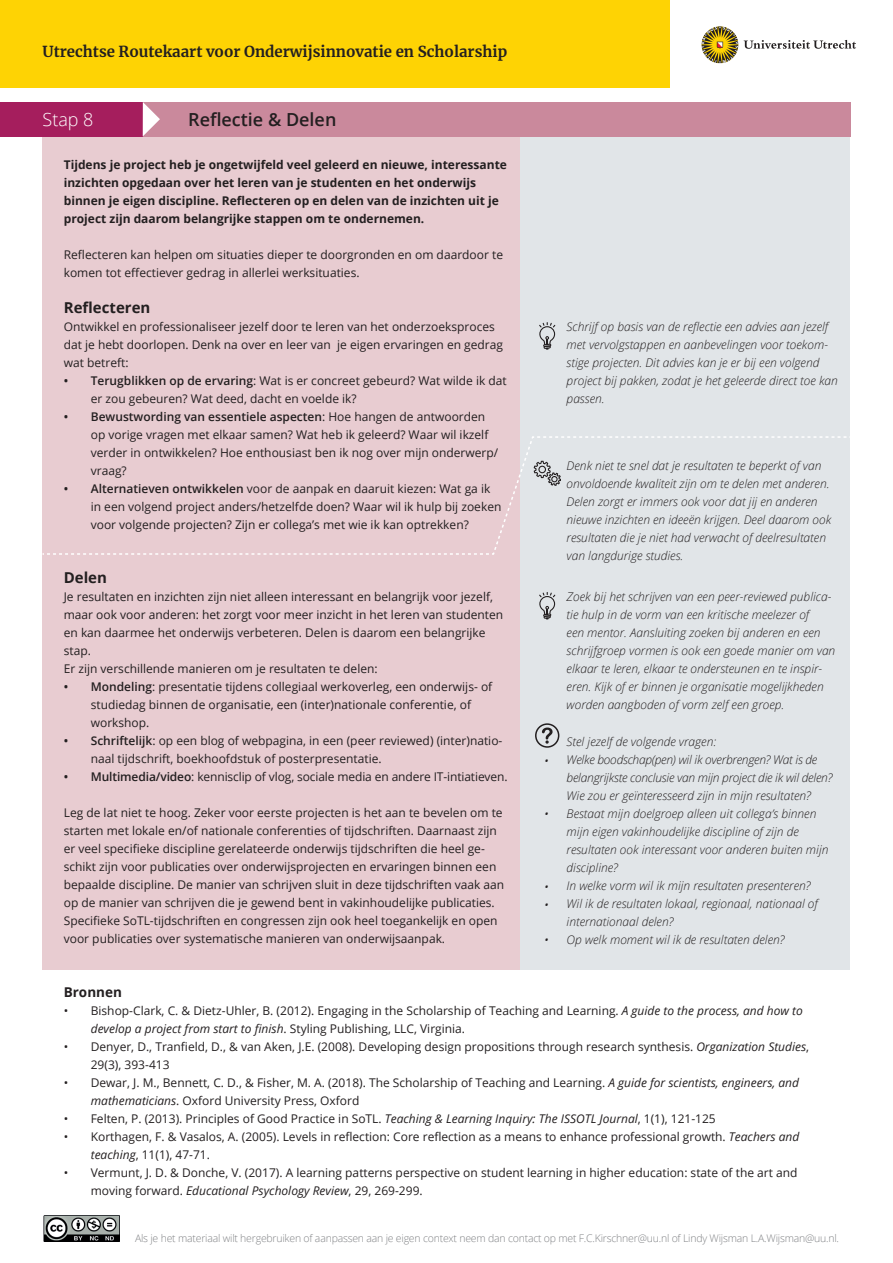
<style>
.page{position:relative;width:893px;height:1263px;background:#fff}
.page>*{position:absolute;margin:0;border:0;box-sizing:border-box;transform-origin:0 0}
.t1{font:600 18px "Open Sans";color:#231f20}
.t2{font:300 18px "Open Sans";color:#fff}
.t3{font:700 15px "Merriweather";color:#231f20}
.t4{font:700 15px "Open Sans";color:#231f20}
.t5{font:700 13.5px "Open Sans";color:#231f20}
.t6{font:12px/18px "Open Sans";color:#231f20}
.t7{font:italic 300 12px/18px "Open Sans";color:#231f20}
.t8{font:700 12px/18px "Open Sans";color:#231f20}
.t9{font:300 10.5px "Open Sans";letter-spacing:-.02em;color:#808285}
.s1{font-weight:600}
.s2{font-style:italic}
</style>
<div class="page">
<img style="left:43px;top:1215px;width:77px;height:27px">
<div style="left:0;top:0;width:671px;height:88px;background:#fed304"></div>
<div style="left:143px;top:102px;width:707px;height:34px;background:#ca899c"></div>
<div style="left:0;top:102px;width:143px;height:34px;background:#a51e5d"></div>
<div style="left:43px;top:137px;width:478px;height:832px;background:#e8ccd1"></div>
<div style="left:520px;top:137px;width:330px;height:832px;background:#e1e5e8"></div>
<svg style="left:143px;top:102px;width:17px;height:34px"></svg>
<svg style="left:539px;top:322px;width:16px;height:28px"></svg>
<svg style="left:542px;top:727px;width:10px;height:17px"></svg>
<div style="left:535px;top:723px;width:24px;height:25px;border:2px solid #231f20;border-radius:50%"></div>
<svg style="left:539px;top:592px;width:16px;height:27px"></svg>
<svg style="left:42px;top:435px;width:808px;height:120px"></svg>
<svg style="left:701px;top:26px;width:37px;height:37px"></svg>
<svg style="left:744px;top:40px;width:112px;height:9px"></svg>
<p class="t3" style="left:43px;top:41px;width:466px">Utrechtse Routekaart voor Onderwijsinnovatie en Scholarship</p>
<h1 class="t2" style="left:43px;top:107px;width:53px">Stap 8</h1>
<h1 class="t1" style="left:188px;top:107px;width:150px">Reflectie &amp; Delen</h1>
<p class="t8" style="left:64px;top:155px;width:445px">Tijdens je project heb je ongetwijfeld veel geleerd en nieuwe, interessante inzichten opgedaan over het leren van je studenten en het onderwijs binnen je eigen discipline. Reflecteren op en delen van de inzichten uit je project zijn daarom belangrijke stappen om te ondernemen.</p>
<p class="t6" style="left:64px;top:245px;width:441px">Reflecteren kan helpen om situaties dieper te doorgronden en om daardoor te komen tot effectiever gedrag in allerlei werksituaties.</p>
<p class="t4" style="left:64px;top:297px;width:88px">Reflecteren</p>
<p class="t6" style="left:64px;top:318px;width:441px">Ontwikkel en professionaliseer jezelf door te leren van het onderzoeksproces dat je hebt doorlopen. Denk na over en leer van je eigen ervaringen en gedrag wat betreft:</p>
<p class="t6" style="left:91px;top:372px;width:418px;text-indent:-27px"><span class="s1">• Terugblikken op de ervaring</span>: Wat is er concreet gebeurd? Wat wilde ik dat er zou gebeuren? Wat deed, dacht en voelde ik?</p>
<p class="t6" style="left:91px;top:408px;width:409px;text-indent:-27px"><span class="s1">• Bewustwording van essentiele aspecten</span>: Hoe hangen de antwoorden op vorige vragen met elkaar samen? Wat heb ik geleerd? Waar wil ikzelf verder in ontwikkelen? Hoe enthousiast ben ik nog over mijn onderwerp/ vraag?</p>
<p class="t6" style="left:91px;top:480px;width:412px;text-indent:-27px"><span class="s1">• Alternatieven ontwikkelen</span> voor de aanpak en daaruit kiezen: Wat ga ik in een volgend project anders/hetzelfde doen? Waar wil ik hulp bij zoeken voor volgende projecten? Zijn er collega’s met wie ik kan optrekken?</p>
<p class="t4" style="left:64px;top:567px;width:45px">Delen</p>
<p class="t6" style="left:64px;top:588px;width:441px">Je resultaten en inzichten zijn niet alleen interessant en belangrijk voor jezelf, maar ook voor anderen: het zorgt voor meer inzicht in het leren van studenten en kan daarmee het onderwijs verbeteren. Delen is daarom een belangrijke stap.<br>Er zijn verschillende manieren om je resultaten te delen:</p>
<p class="t6" style="left:91px;top:678px;width:403px;text-indent:-27px"><span class="s1">• Mondeling</span>: presentatie tijdens collegiaal werkoverleg, een onderwijs- of studiedag binnen de organisatie, een (inter)nationale conferentie, of workshop.</p>
<p class="t6" style="left:91px;top:732px;width:413px;text-indent:-27px"><span class="s1">• Schriftelijk</span>: op een blog of webpagina, in een (peer reviewed) (inter)natio&shy;naal tijdschrift, boekhoofdstuk of posterpresentatie.</p>
<p class="t6" style="left:64px;top:768px;width:445px"><span class="s1">• Multimedia/video</span>: kennisclip of vlog, sociale media en andere IT-intiatieven.</p>
<p class="t6" style="left:64px;top:804px;width:442px">Leg de lat niet te hoog. Zeker voor eerste projecten is het aan te bevelen om te starten met lokale en/of nationale conferenties of tijdschriften. Daarnaast zijn er veel specifieke discipline gerelateerde onderwijs tijdschriften die heel ge&shy;schikt zijn voor publicaties over onderwijsprojecten en ervaringen binnen een bepaalde discipline. De manier van schrijven sluit in deze tijdschriften vaak aan op de manier van schrijven die je gewend bent in vakinhoudelijke publicaties.<br>Specifieke SoTL-tijdschriften en congressen zijn ook heel toegankelijk en open voor publicaties over systematische manieren van onderwijsaanpak.</p>
<p class="t7" style="left:567px;top:317px;width:273px">Schrijf op basis van de reflectie een advies aan jezelf met vervolgstappen en aanbevelingen voor toekom&shy;stige projecten. Dit advies kan je er bij een volgend project bij pakken, zodat je het geleerde direct toe kan passen.</p>
<p class="t7" style="left:544px;top:751px;width:6px">•</p>
<p class="t7" style="left:544px;top:804px;width:6px">•</p>
<p class="t7" style="left:544px;top:877px;width:6px">• •</p>
<p class="t7" style="left:544px;top:930px;width:6px">•</p>
<p class="t7" style="left:567px;top:456px;width:266px">Denk niet te snel dat je resultaten te beperkt of van onvoldoende kwaliteit zijn om te delen met anderen.<br>Delen zorgt er immers ook voor dat jij en anderen nieuwe inzichten en ideeën krijgen. Deel daarom ook resultaten die je niet had verwacht of deelresultaten van langdurige studies.</p>
<p class="t7" style="left:567px;top:587px;width:270px">Zoek bij het schrijven van een peer-reviewed publica&shy;tie hulp in de vorm van een kritische meelezer of<br>een mentor. Aansluiting zoeken bij anderen en een schrijfgroep vormen is ook een goede manier om van elkaar te leren, elkaar te ondersteunen en te inspir&shy;eren. Kijk of er binnen je organisatie mogelijkheden worden aangboden of vorm zelf een groep.</p>
<p class="t7" style="left:567px;top:732px;width:267px">Stel jezelf de volgende vragen:<br>Welke boodschap(pen) wil ik overbrengen? Wat is de belangrijkste conclusie van mijn project die ik wil delen?<br>Wie zou er geïnteresseerd zijn in mijn resultaten?<br>Bestaat mijn doelgroep alleen uit collega’s binnen mijn eigen vakinhoudelijke discipline of zijn de resultaten ook interessant voor anderen buiten mijn discipline?<br>In welke vorm wil ik mijn resultaten presenteren?<br>Wil ik de resultaten lokaal, regionaal, nationaal of internationaal delen?<br>Op welk moment wil ik de resultaten delen?</p>
<p class="t5" style="left:64px;top:982px;width:60px">Bronnen</p>
<p class="t6" style="left:91px;top:1001px;width:714px;text-indent:-27px">• Bishop-Clark, C. &amp; Dietz-Uhler, B. (2012). Engaging in the Scholarship of Teaching and Learning. <span class="s2">A guide to the process, and how to develop a project from start to finish</span>. Styling Publishing, LLC, Virginia.</p>
<p class="t6" style="left:91px;top:1037px;width:720px;text-indent:-27px">• Denyer, D., Tranfield, D., &amp; van Aken, J.E. (2008). Developing design propositions through research synthesis. <span class="s2">Organization Studies</span>,<br>29(3), 393-413</p>
<p class="t6" style="left:91px;top:1073px;width:710px;text-indent:-27px">• Dewar, J. M., Bennett, C. D., &amp; Fisher, M. A. (2018). The Scholarship of Teaching and Learning. <span class="s2">A guide for scientists, engineers, and mathematicians</span>. Oxford University Press, Oxford</p>
<p class="t6" style="left:64px;top:1109px;width:654px">• Felten, P. (2013). Principles of Good Practice in SoTL. <span class="s2">Teaching &amp; Learning Inquiry: The ISSOTL Journal</span>, 1(1), 121-125</p>
<p class="t6" style="left:91px;top:1127px;width:710px;text-indent:-27px">• Korthagen, F. &amp; Vasalos, A. (2005). Levels in reflection: Core reflection as a means to enhance professional growth. <span class="s2">Teachers and teaching</span>, 11(1), 47-71.</p>
<p class="t6" style="left:91px;top:1163px;width:708px;text-indent:-27px">• Vermunt, J. D. &amp; Donche, V. (2017). A learning patterns perspective on student learning in higher education: state of the art and moving forward. <span class="s2">Educational Psychology Review</span>, 29, 269-299.</p>
<p class="t9" style="left:135px;top:1231px;width:706px">Als je het materiaal wilt hergebruiken of aanpassen aan je eigen context neem dan contact op met F.C.Kirschner@uu.nl of Lindy Wijsman L.A.Wijsman@uu.nl.</p>
</div>
